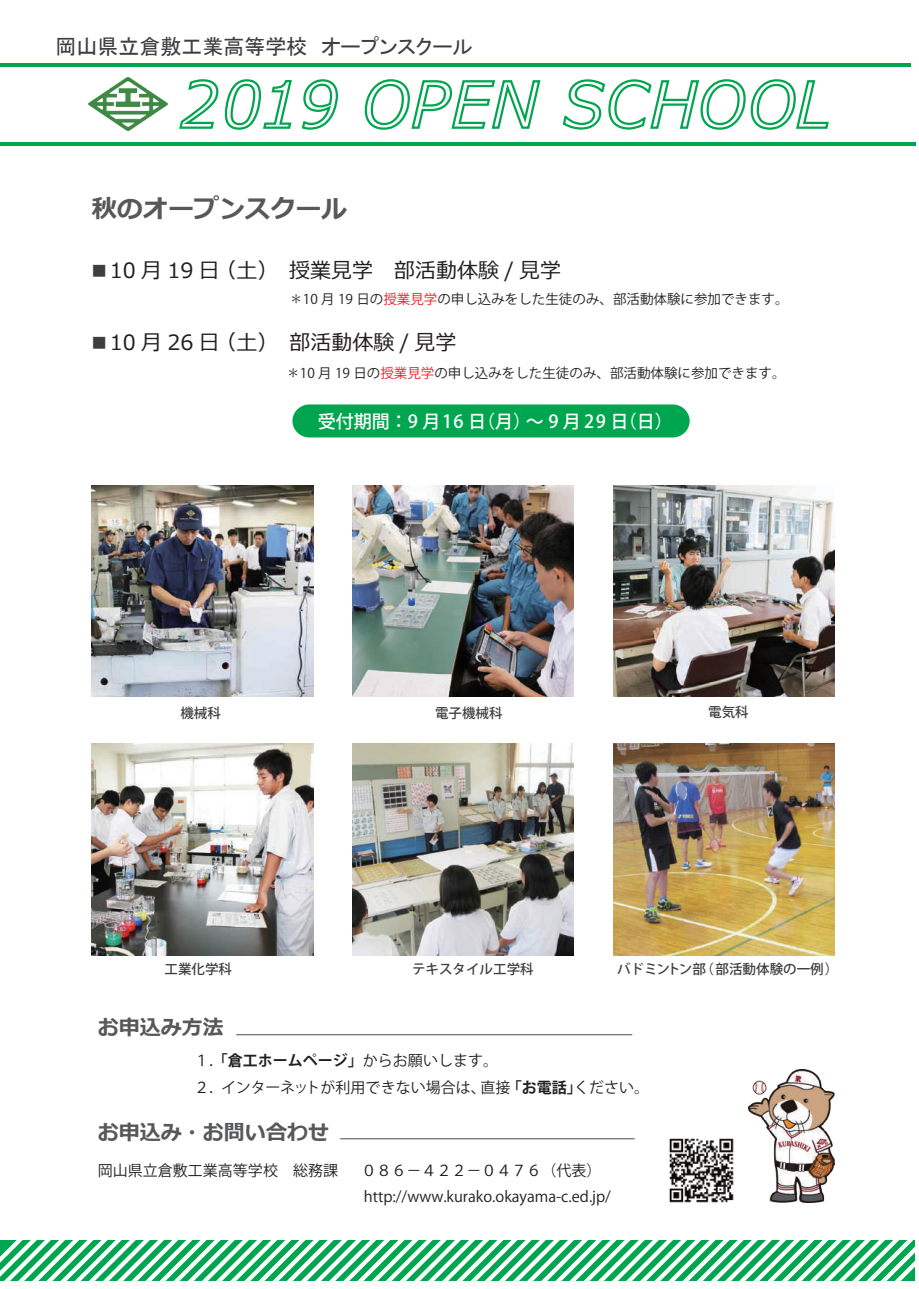
<style>
.page{position:relative;width:919px;height:1289px;background:#fff}
.page>*{position:absolute;margin:0;border:0;box-sizing:border-box;transform-origin:0 0}
.t1{font:700 25.5px "Meiryo";color:#57585a}
.t2{font:21px "Meiryo";color:#231f20}
.t3{font:21px "MS P Gothic";color:#3e3e3f}
.t4{font:700 21px "Meiryo";color:#57585a}
.t5{font:500 18px "Koz Go Pro";letter-spacing:.04em;color:#fff}
.t6{font:15px/26.2px "Koz Go Pro";color:#231f20}
.t7{font:13.5px "Koz Go Pro";color:#231f20}
.t8{font:500 13.5px "Koz Go Pro";color:#3e3e3f}
.s1{color:#3e3e3f}
.s2{color:#ee1d23}
.s3{font-weight:700}
</style>
<div class="page">
<svg style="left:179px;top:79px;width:113px;height:51px"></svg>
<svg style="left:301px;top:79px;width:37px;height:51px"></svg>
<svg style="left:364px;top:79px;width:177px;height:51px"></svg>
<svg style="left:562px;top:79px;width:267px;height:51px"></svg>
<hr style="left:0;top:142px;width:915px;height:4px;background:#00a54f">
<img style="left:89px;top:77px;width:78px;height:53px">
<svg style="left:0;top:1240px;width:915px;height:40px"></svg>
<hr style="left:236px;top:1034px;width:396px;height:1px;background:#57585a">
<hr style="left:340px;top:1138px;width:294px;height:1px;background:#57585a">
<img style="left:748px;top:1069px;width:86px;height:133px">
<img style="left:669px;top:1138px;width:65px;height:65px">
<hr style="left:0;top:63px;width:910px;height:4px;background:#00a54f">
<div style="left:292px;top:404px;width:397px;height:33px;background:#00a54f"></div>
<img style="left:92px;top:485px;width:221px;height:212px">
<img style="left:352px;top:485px;width:222px;height:212px">
<img style="left:613px;top:485px;width:221px;height:212px">
<img style="left:92px;top:744px;width:221px;height:211px">
<img style="left:352px;top:744px;width:222px;height:211px">
<img style="left:613px;top:744px;width:221px;height:211px">
<h2 class="t3" style="left:55px;top:36px;width:419px">岡山県立倉敷工業高等学校　オープンスクール</h2>
<h1 class="t1" style="left:92px;top:190px;width:256px">秋のオープンスクール</h1>
<h2 class="t2" style="left:89px;top:255px;width:474px"><span class="s1">■</span>10 月 19 日（土）　授業見学　部活動体験 / 見学</h2>
<p class="t7" style="left:289px;top:290px;width:500px">＊10 月 19 日の<span class="s2">授業見学</span>の申し込みをした生徒のみ、部活動体験に参加できます。</p>
<h2 class="t2" style="left:89px;top:328px;width:369px"><span class="s1">■</span>10 月 26 日（土） 部活動体験 / 見学</h2>
<p class="t7" style="left:286px;top:364px;width:500px">＊10 月 19 日の<span class="s2">授業見学</span>の申し込みをした生徒のみ、部活動体験に参加できます。</p>
<p class="t5" style="left:317px;top:410px;width:356px">受付期間：9 月16 日（月）～9 月 29 日（日）</p>
<p class="t8" style="left:180px;top:704px;width:42px">機械科</p>
<p class="t8" style="left:435px;top:704px;width:69px">電子機械科</p>
<p class="t8" style="left:708px;top:703px;width:42px">電気科</p>
<p class="t8" style="left:164px;top:960px;width:69px">工業化学科</p>
<p class="t8" style="left:412px;top:960px;width:123px">テキスタイル工学科</p>
<p class="t8" style="left:617px;top:960px;width:223px">バドミントン部（部活動体験の一例）</p>
<h2 class="t4" style="left:98px;top:1012px;width:127px">お申込み方法</h2>
<p class="t6" style="left:194px;top:1048px;width:456px">１．<span class="s3">「倉工ホームページ」</span>からお願いします。<br>２．インターネットが利用できない場合は、直接<span class="s3">「お電話」</span>ください。</p>
<h2 class="t4" style="left:98px;top:1117px;width:232px">お申込み・お問い合わせ</h2>
<p class="t6" style="left:98px;top:1157px;width:241px">岡山県立倉敷工業高等学校　総務課</p>
<p class="t6" style="left:361px;top:1157px;width:251px">０８６－４２２－０４７６（代表）http://www.kurako.okayama-c.ed.jp/</p>
</div>
